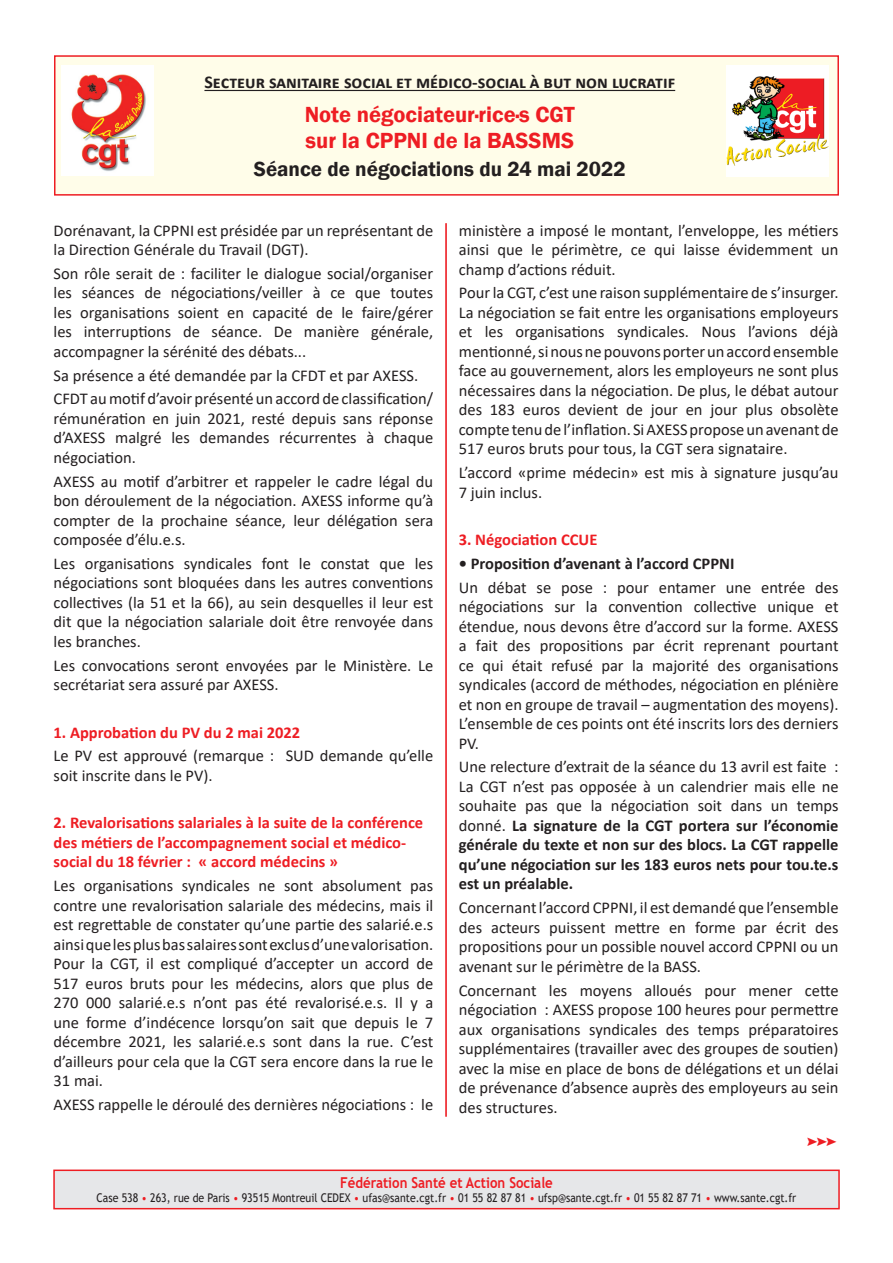
<style>
.page{position:relative;width:893px;height:1263px;background:#fff}
.page>*{position:absolute;margin:0;border:0;box-sizing:border-box;transform-origin:0 0}
.sous_titre{font:600 22.5px/25.5px "Franklin Gothic";color:#ee1d23}
.sous_titre-2{font:600 21px "Franklin Gothic";color:#231f20}
.sous_titre-3{font:700 18px "Calibri";color:#231f20}
.t1{font:18px "Follow The Arrow";color:#ee1d23}
.txt_courant{font:16.5px/19.5px "Calibri";color:#231f20;text-align:justify}
.txt_courant-2{font:700 16.5px/19.5px "Calibri";color:#231f20;text-align:justify}
.sous_titre-4{font:700 16.5px/19.5px "Calibri";color:#ee1d23}
.t2{font:700 15px "Trebuchet MS";color:#ee1d23;scale:.88 1}
.t3{font:12px "Trebuchet MS";color:#231f20;scale:.88 1}
.s1{font-weight:400}
.s2{color:#ee1d23}
</style>
<div class="page">
<div style="left:54px;top:1170px;width:785px;height:39px;background:#e6e7e9"></div>
<div style="left:53px;top:1169px;width:787px;height:40px;border:2px solid #ee1d23"></div>
<div style="left:55px;top:56px;width:783px;height:139px;background:#fffde9"></div>
<hr style="left:204px;top:90px;width:471px;height:1px;background:#231f20">
<div style="left:54px;top:55px;width:785px;height:141px;border:2px solid #ee1d23"></div>
<hr style="left:445px;top:223px;width:2px;height:893px;background:#ee1d23">
<div style="left:726px;top:65px;width:103px;height:112px;background:#fff"></div>
<img style="left:726px;top:76px;width:103px;height:89px">
<img style="left:62px;top:66px;width:91px;height:110px">
<p class="sous_titre-3" style="left:204px;top:70px;width:472px">Secteur sanitaire social et médico-social à but non lucratif</p>
<p class="sous_titre" style="left:305px;top:102px;width:272px">Note négociateur·rice·s CGT sur la CPPNI de la BASSMS</p>
<p class="sous_titre-2" style="left:254px;top:156px;width:373px">Séance de négociations du 24 mai 2022</p>
<p class="txt_courant" style="left:54px;top:220px;width:381px">Dorénavant, la CPPNI est présidée par un représentant de la Direction Générale du Travail (DGT).</p>
<p class="txt_courant" style="left:54px;top:263px;width:381px">Son rôle serait de : faciliter le dialogue social/organiser les séances de négociations/veiller à ce que toutes les organisations soient en capacité de le faire/gérer les interruptions de séance. De manière générale, accompagner la sérénité des débats...</p>
<p class="txt_courant" style="left:54px;top:365px;width:366px">Sa présence a été demandée par la CFDT et par AXESS.</p>
<p class="txt_courant" style="left:54px;top:389px;width:381px">CFDT au motif d’avoir présenté un accord de classification/ rémunération en juin 2021, resté depuis sans réponse d’AXESS malgré les demandes récurrentes à chaque négociation.</p>
<p class="txt_courant" style="left:54px;top:471px;width:381px">AXESS au motif d’arbitrer et rappeler le cadre légal du bon déroulement de la négociation. AXESS informe qu’à compter de la prochaine séance, leur délégation sera composée d’élu.e.s.</p>
<p class="txt_courant" style="left:54px;top:553px;width:381px">Les organisations syndicales font le constat que les négociations sont bloquées dans les autres conventions collectives (la 51 et la 66), au sein desquelles il leur est dit que la négociation salariale doit être renvoyée dans les branches.</p>
<p class="txt_courant" style="left:54px;top:655px;width:381px">Les convocations seront envoyées par le Ministère. Le secrétariat sera assuré par AXESS.</p>
<p class="sous_titre-4" style="left:54px;top:722px;width:248px">1. Approbation du PV du 2 mai 2022</p>
<p class="txt_courant" style="left:54px;top:746px;width:381px">Le PV est approuvé (remarque : SUD demande qu’elle soit inscrite dans le PV).</p>
<p class="sous_titre-4" style="left:54px;top:813px;width:371px">2. Revalorisations salariales à la suite de la conférence des métiers de l’accompagnement social et médico&shy;social du 18 février : « accord médecins »</p>
<p class="txt_courant" style="left:54px;top:875px;width:381px">Les organisations syndicales ne sont absolument pas contre une revalorisation salariale des médecins, mais il est regrettable de constater qu’une partie des salarié.e.s ainsi que les plus bas salaires sont exclus d’une valorisation.<br>Pour la CGT, il est compliqué d’accepter un accord de 517 euros bruts pour les médecins, alors que plus de 270 000 salarié.e.s n’ont pas été revalorisé.e.s. Il y a une forme d’indécence lorsqu’on sait que depuis le 7 décembre 2021, les salarié.e.s sont dans la rue. C’est d’ailleurs pour cela que la CGT sera encore dans la rue le 31 mai.</p>
<p class="txt_courant" style="left:54px;top:1094px;width:381px">AXESS rappelle le déroulé des dernières négociations : le</p>
<p class="txt_courant" style="left:459px;top:220px;width:381px">ministère a imposé le montant, l’enveloppe, les métiers ainsi que le périmètre, ce qui laisse évidemment un champ d’actions réduit.</p>
<p class="txt_courant" style="left:459px;top:283px;width:381px">Pour la CGT, c’est une raison supplémentaire de s’insurger.<br>La négociation se fait entre les organisations employeurs et les organisations syndicales. Nous l’avions déjà mentionné, si nous ne pouvons porter un accord ensemble face au gouvernement, alors les employeurs ne sont plus nécessaires dans la négociation. De plus, le débat autour des 183 euros devient de jour en jour plus obsolète compte tenu de l’inflation. Si AXESS propose un avenant de 517 euros bruts pour tous, la CGT sera signataire.</p>
<p class="txt_courant" style="left:459px;top:462px;width:381px">L’accord «prime médecin» est mis à signature jusqu’au<br>7 juin inclus.</p>
<p class="sous_titre-4" style="left:459px;top:530px;width:140px">3. Négociation CCUE</p>
<p class="txt_courant-2" style="left:459px;top:553px;width:277px">• Proposition d’avenant à l’accord CPPNI</p>
<p class="txt_courant" style="left:459px;top:577px;width:381px">Un débat se pose : pour entamer une entrée des négociations sur la convention collective unique et étendue, nous devons être d’accord sur la forme. AXESS a fait des propositions par écrit reprenant pourtant ce qui était refusé par la majorité des organisations syndicales (accord de méthodes, négociation en plénière et non en groupe de travail – augmentation des moyens).<br>L’ensemble de ces points ont été inscrits lors des derniers PV.</p>
<p class="txt_courant-2" style="left:459px;top:757px;width:381px"><span class="s1">Une relecture d’extrait de la séance du 13 avril est faite :<br>La CGT n’est pas opposée à un calendrier mais elle ne souhaite pas que la négociation soit dans un temps donné.</span> La signature de la CGT portera sur l’économie générale du texte et non sur des blocs. La CGT rappelle qu’une négociation sur les 183 euros nets pour tou.te.s est un préalable.</p>
<p class="txt_courant" style="left:459px;top:897px;width:381px">Concernant l’accord CPPNI, il est demandé que l’ensemble des acteurs puissent mettre en forme par écrit des propositions pour un possible nouvel accord CPPNI ou un avenant sur le périmètre de la BASS.</p>
<p class="txt_courant" style="left:459px;top:980px;width:381px">Concernant les moyens alloués pour mener cette négociation : AXESS propose 100 heures pour permettre aux organisations syndicales des temps préparatoires supplémentaires (travailler avec des groupes de soutien) avec la mise en place de bons de délégations et un délai de prévenance d’absence auprès des employeurs au sein des structures.</p>
<p class="t1" style="left:805px;top:1129px;width:34px">E</p>
<p class="t2" style="left:340px;top:1173px;width:243px">Fédération Santé et Action Sociale</p>
<p class="t3" style="left:97px;top:1190px;width:797px">Case 538 <span class="s2">•</span> 263, rue de Paris <span class="s2">•</span> 93515 Montreuil CEDEX <span class="s2">•</span> ufas@sante.cgt.fr <span class="s2">•</span> 01 55 82 87 81 <span class="s2">•</span> ufsp@sante.cgt.fr <span class="s2">•</span> 01 55 82 87 71 <span class="s2">•</span> www.sante.cgt.fr</p>
</div>
